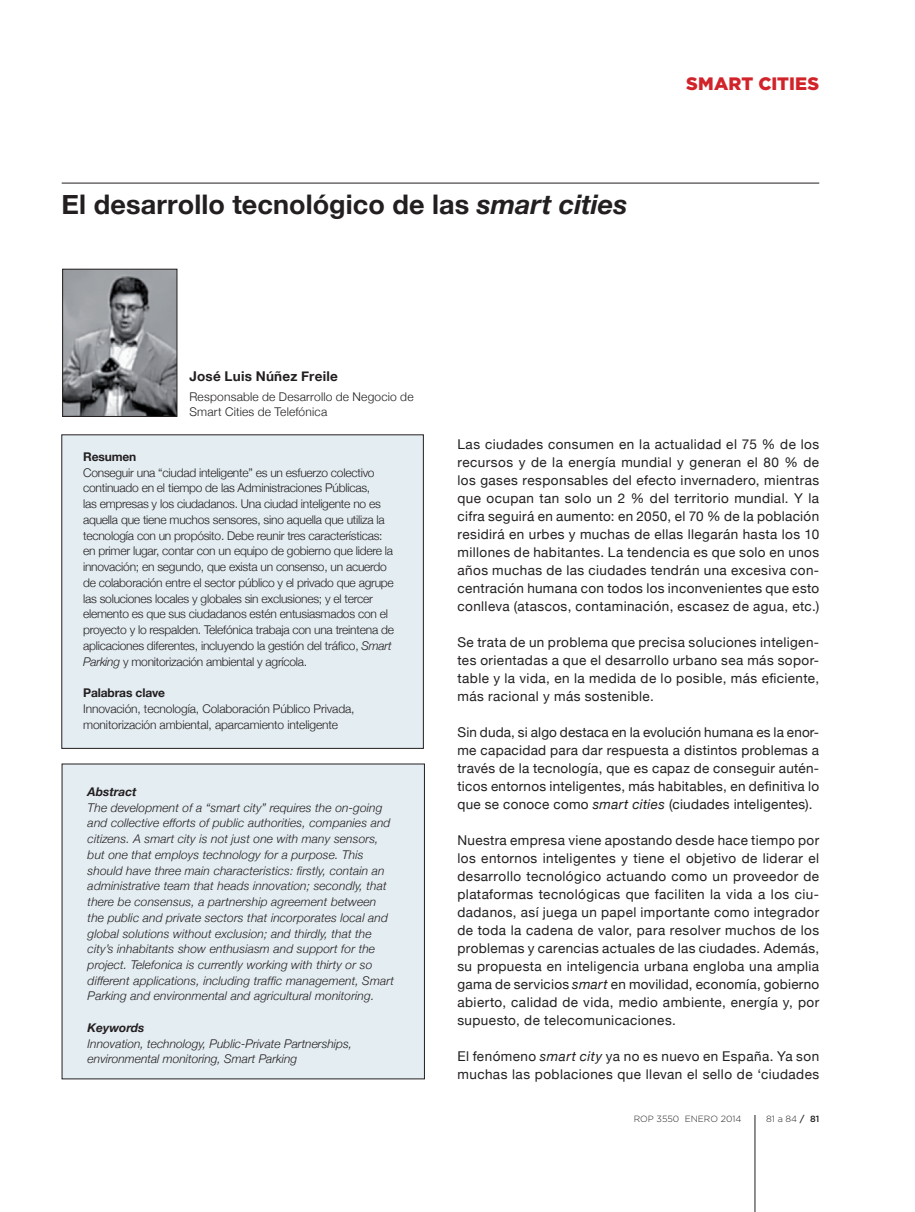
<style>
.page{position:relative;width:915px;height:1212px;background:#fff}
.page>*{position:absolute;margin:0;border:0;box-sizing:border-box;transform-origin:0 0}
.Titular{font:700 27px "Helvetica Neue";letter-spacing:.005em;color:#231f20}
.SECCIÓN{font:900 18px "Gotham";letter-spacing:.005em;color:#d1232a}
.Texto_normal{font:13.5px/18px "Helvetica Neue";letter-spacing:.03em;color:#231f20;text-align:justify}
.Autor_Nombre{font:700 13.5px "Helvetica Neue";letter-spacing:.015em;color:#231f20}
.Resumen_y_palabras_c{font:300 12px/15.8px "Helvetica Neue";letter-spacing:-.02em;color:#231f20}
.Resumen_y_palabras_c-2{font:italic 300 12px/15.8px "Helvetica Neue";letter-spacing:.01em;color:#231f20}
.Autor_Cargo{font:300 12px/15.8px "Helvetica Neue";letter-spacing:.015em;color:#231f20}
.Resumen_y_palabras_c-3{font:700 12px "Helvetica Neue";letter-spacing:-.01em;color:#231f20}
.Resumen_y_palabras_c-4{font:italic 700 12px "Helvetica Neue";color:#231f20}
.t1{font:300 9px "Gotham";color:#231f20}
.s1{font-style:italic}
.s2{font-weight:500}
</style>
<div class="page">
<hr style="left:754px;top:1115px;width:1px;height:97px;background:#231f20">
<hr style="left:62px;top:183px;width:757px;height:1px;background:#231f20">
<img style="left:64px;top:271px;width:111px;height:144px">
<div style="left:62px;top:269px;width:115px;height:148px;border:1px solid #231f20"></div>
<div style="left:62px;top:435px;width:361px;height:313px;background:#e4edf2"></div>
<div style="left:62px;top:764px;width:362px;height:315px;background:#e4edf2"></div>
<p class="Titular" style="left:62px;top:188px;width:567px">El desarrollo tecnológico de las <span class="s1">smart cities</span></p>
<p class="SECCIÓN" style="left:686px;top:71px;width:134px">SMART CITIES</p>
<p class="Autor_Nombre" style="left:189px;top:367px;width:150px">José Luis Núñez Freile</p>
<p class="Autor_Cargo" style="left:189px;top:388px;width:226px">Responsable de Desarrollo de Negocio de<br>Smart Cities de Telefónica</p>
<p class="Resumen_y_palabras_c-3" style="left:83px;top:449px;width:55px">Resumen</p>
<p class="Resumen_y_palabras_c" style="left:83px;top:464px;width:312px">Conseguir una “ciudad inteligente” es un esfuerzo colectivo continuado en el tiempo de las Administraciones Públicas,<br>las empresas y los ciudadanos. Una ciudad inteligente no es aquella que tiene muchos sensores, sino aquella que utiliza la tecnología con un propósito. Debe reunir tres características: en primer lugar, contar con un equipo de gobierno que lidere la innovación; en segundo, que exista un consenso, un acuerdo de colaboración entre el sector público y el privado que agrupe las soluciones locales y globales sin exclusiones; y el tercer elemento es que sus ciudadanos estén entusiasmados con el proyecto y lo respalden. Telefónica trabaja con una treintena de aplicaciones diferentes, incluyendo la gestión del tráfico, <span class="s1">Smart Parking</span> y monitorización ambiental y agrícola.</p>
<p class="Resumen_y_palabras_c-3" style="left:83px;top:685px;width:83px">Palabras clave</p>
<p class="Resumen_y_palabras_c" style="left:83px;top:700px;width:273px">Innovación, tecnología, Colaboración Público Privada, monitorización ambiental, aparcamiento inteligente</p>
<p class="Resumen_y_palabras_c-4" style="left:88px;top:784px;width:50px">Abstract</p>
<p class="Resumen_y_palabras_c-2" style="left:88px;top:799px;width:308px">The development of a “smart city” requires the on-going and collective efforts of public authorities, companies and citizens. A smart city is not just one with many sensors, but one that employs technology for a purpose. This should have three main characteristics: firstly, contain an administrative team that heads innovation; secondly, that there be consensus, a partnership agreement between the public and private sectors that incorporates local and global solutions without exclusion; and thirdly, that the city’s inhabitants show enthusiasm and support for the project. Telefonica is currently working with thirty or so different applications, including traffic management, Smart Parking and environmental and agricultural monitoring.</p>
<p class="Resumen_y_palabras_c-4" style="left:88px;top:1020px;width:58px">Keywords</p>
<p class="Resumen_y_palabras_c-2" style="left:88px;top:1035px;width:266px">Innovation, technology, Public-Private Partnerships, environmental monitoring, Smart Parking</p>
<p class="Texto_normal" style="left:457px;top:435px;width:363px">Las ciudades consumen en la actualidad el 75 % de los recursos y de la energía mundial y generan el 80 % de los gases responsables del efecto invernadero, mientras que ocupan tan solo un 2 % del territorio mundial. Y la cifra seguirá en aumento: en 2050, el 70 % de la población residirá en urbes y muchas de ellas llegarán hasta los 10 millones de habitantes. La tendencia es que solo en unos años muchas de las ciudades tendrán una excesiva con&shy;centración humana con todos los inconvenientes que esto conlleva (atascos, contaminación, escasez de agua, etc.)</p>
<p class="Texto_normal" style="left:457px;top:633px;width:363px">Se trata de un problema que precisa soluciones inteligen&shy;tes orientadas a que el desarrollo urbano sea más sopor&shy;table y la vida, en la medida de lo posible, más eficiente, más racional y más sostenible.</p>
<p class="Texto_normal" style="left:457px;top:723px;width:363px">Sin duda, si algo destaca en la evolución humana es la enor&shy;me capacidad para dar respuesta a distintos problemas a través de la tecnología, que es capaz de conseguir autén&shy;ticos entornos inteligentes, más habitables, en definitiva lo que se conoce como <span class="s1">smart cities</span> (ciudades inteligentes).</p>
<p class="Texto_normal" style="left:457px;top:831px;width:363px">Nuestra empresa viene apostando desde hace tiempo por los entornos inteligentes y tiene el objetivo de liderar el desarrollo tecnológico actuando como un proveedor de plataformas tecnológicas que faciliten la vida a los ciu&shy;dadanos, así juega un papel importante como integrador de toda la cadena de valor, para resolver muchos de los problemas y carencias actuales de las ciudades. Además, su propuesta en inteligencia urbana engloba una amplia gama de servicios <span class="s1">smart</span> en movilidad, economía, gobierno abierto, calidad de vida, medio ambiente, energía y, por supuesto, de telecomunicaciones.</p>
<p class="Texto_normal" style="left:457px;top:1047px;width:363px">El fenómeno <span class="s1">smart city</span> ya no es nuevo en España. Ya son muchas las poblaciones que llevan el sello de ‘ciudades</p>
<p class="t1" style="left:633px;top:1113px;width:109px">ROP 3550 ENERO 2014</p>
<p class="t1" style="left:766px;top:1113px;width:54px">81 a 84 <span class="s2">/ 81</span></p>
</div>
